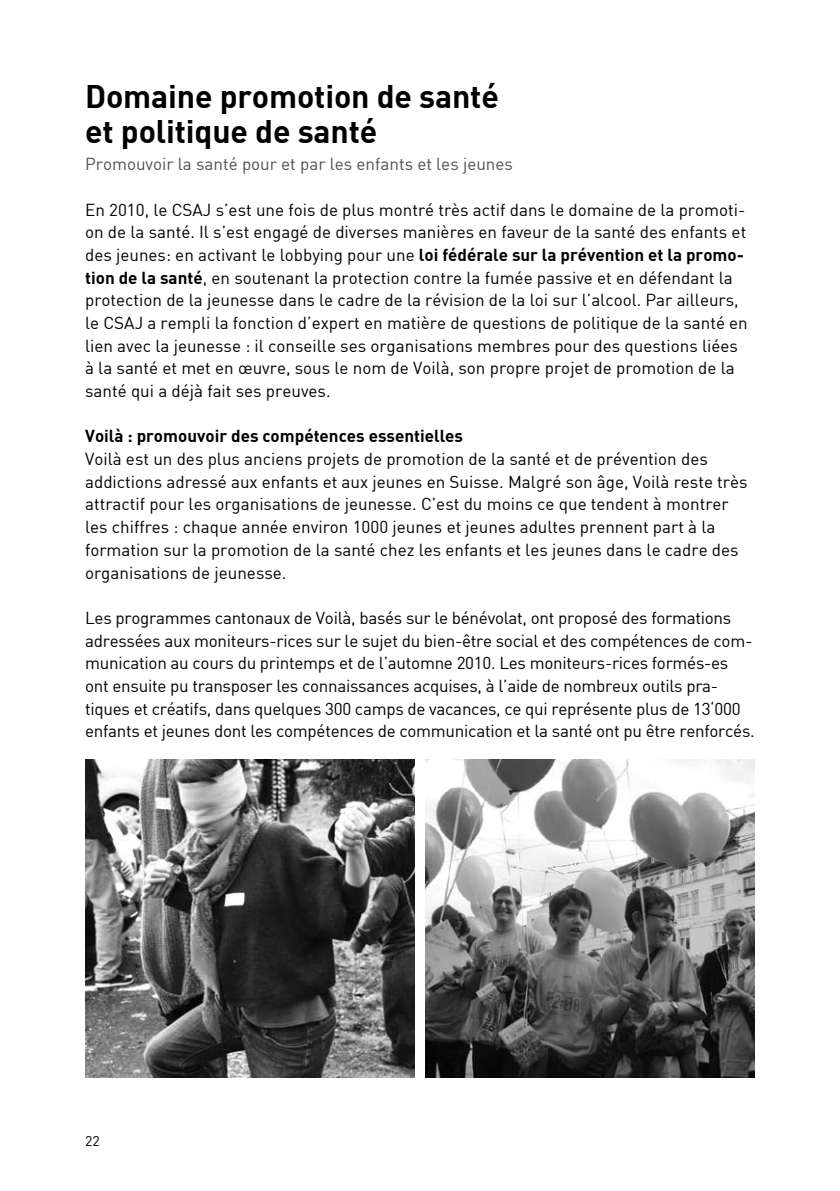
<style>
.page{position:relative;width:840px;height:1191px;background:#fff}
.page>*{position:absolute;margin:0;border:0;box-sizing:border-box;transform-origin:0 0}
.t1{font:32px/35.6px "DIN Bold";letter-spacing:-.005em;color:#000}
.t2{font:17px/22.6px "DIN";color:#000}
.t3{font:17px "DIN";color:#504f53}
.t4{font:17px "DIN Bold";color:#000}
.t5{font:14px "DIN";color:#000}
.s1{font-family:"DIN Bold"}
</style>
<div class="page">
<img style="left:425px;top:760px;width:329px;height:317px">
<img style="left:85px;top:760px;width:329px;height:317px">
<h1 class="t1" style="left:85px;top:77px;width:415px">Domaine promotion de santé et politique de santé</h1>
<p class="t3" style="left:85px;top:153px;width:429px">Promouvoir la santé pour et par les enfants et les jeunes</p>
<p class="t2" style="left:85px;top:198px;width:663px">En 2010, le CSAJ s’est une fois de plus montré très actif dans le domaine de la promoti&shy;on de la santé. Il s’est engagé de diverses manières en faveur de la santé des enfants et des jeunes: en activant le lobbying pour une <span class="s1">loi fédérale sur la prévention et la promo&shy;tion de la santé</span>, en soutenant la protection contre la fumée passive et en défendant la protection de la jeunesse dans le cadre de la révision de la loi sur l’alcool. Par ailleurs, le CSAJ a rempli la fonction d’expert en matière de questions de politique de la santé en lien avec la jeunesse : il conseille ses organisations membres pour des questions liées à la santé et met en œuvre, sous le nom de Voilà, son propre projet de promotion de la santé qui a déjà fait ses preuves.</p>
<p class="t4" style="left:85px;top:425px;width:379px">Voilà : promouvoir des compétences essentielles</p>
<p class="t2" style="left:85px;top:447px;width:663px">Voilà est un des plus anciens projets de promotion de la santé et de prévention des addictions adressé aux enfants et aux jeunes en Suisse. Malgré son âge, Voilà reste très attractif pour les organisations de jeunesse. C’est du moins ce que tendent à montrer les chiffres : chaque année environ 1000 jeunes et jeunes adultes prennent part à la formation sur la promotion de la santé chez les enfants et les jeunes dans le cadre des organisations de jeunesse.</p>
<p class="t2" style="left:85px;top:606px;width:670px">Les programmes cantonaux de Voilà, basés sur le bénévolat, ont proposé des formations adressées aux moniteurs-rices sur le sujet du bien-être social et des compétences de com&shy;munication au cours du printemps et de l’automne 2010. Les moniteurs-rices formés-es ont ensuite pu transposer les connaissances acquises, à l’aide de nombreux outils pra&shy;tiques et créatifs, dans quelques 300 camps de vacances, ce qui représente plus de 13‘000 enfants et jeunes dont les compétences de communication et la santé ont pu être renforcés.</p>
<p class="t5" style="left:85px;top:1131px;width:16px">22</p>
</div>
